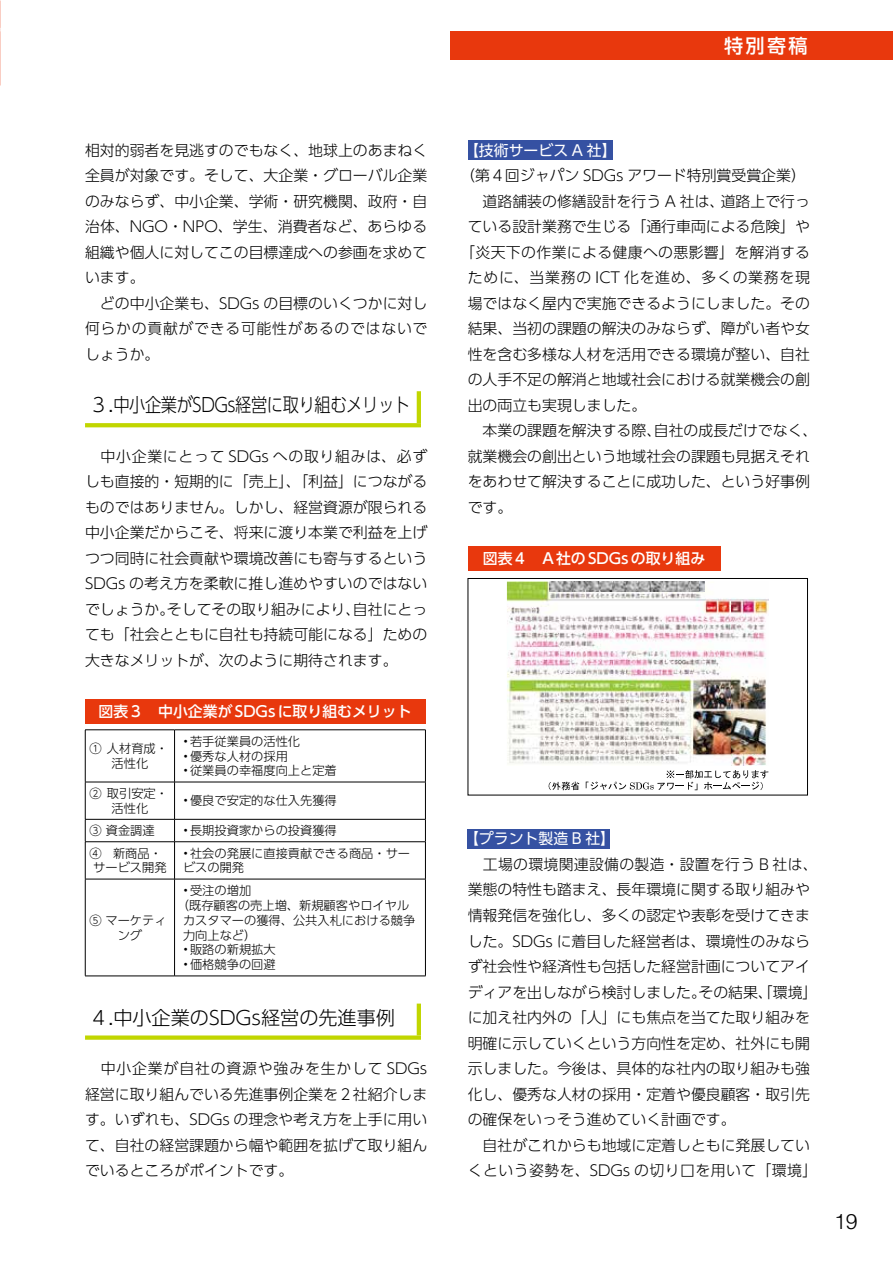
<style>
.page{position:relative;width:893px;height:1263px;background:#fff}
.page>*{position:absolute;margin:0;border:0;box-sizing:border-box;transform-origin:0 0}
.t1{font:300 21.3px "Helvetica";color:#000}
.t2{font:300 19.2px "UD Shin Go Pro";letter-spacing:-.025em;color:#000}
.t3{font:300 19.2px "UD Shin Go Pro";color:#000}
.t4{font:500 19.2px "UD Shin Go Pro";color:#fff}
.t5{font:300 14.85px/25.5px "UD Shin Go Pro";color:#000}
.t6{font:500 14.85px "UD Shin Go Pro";color:#fff}
.t7{font:300 14.85px "UD Shin Go Pro";letter-spacing:.025em;color:#000}
.t8{font:300 14.85px "UD Shin Go Pro";letter-spacing:.05em;color:#000}
.t9{font:14.85px "UD Shin Go Pro";color:#fff}
.t10{font:300 12.15px/14.9px "UD Shin Go Pro";color:#000;text-align:center}
</style>
<div class="page">
<svg style="left:0;top:0;width:1px;height:85px"></svg>
<div style="left:451px;top:31px;width:442px;height:28px;background:#e8380d"></div>
<hr style="left:417px;top:391px;width:4px;height:32px;background:#c1d600">
<svg style="left:85px;top:423px;width:336px;height:4px"></svg>
<div style="left:85px;top:699px;width:340px;height:24px;background:#e8380d"></div>
<hr style="left:85px;top:729px;width:90px;height:1px;background:#000">
<hr style="left:85px;top:730px;width:1px;height:52px;background:#000">
<hr style="left:175px;top:729px;width:251px;height:1px;background:#000">
<hr style="left:174px;top:730px;width:1px;height:52px;background:#000">
<hr style="left:425px;top:730px;width:1px;height:52px;background:#000">
<hr style="left:85px;top:782px;width:90px;height:1px;background:#000">
<hr style="left:85px;top:782px;width:1px;height:37px;background:#000">
<hr style="left:175px;top:782px;width:251px;height:1px;background:#000">
<hr style="left:174px;top:782px;width:1px;height:37px;background:#000">
<hr style="left:425px;top:782px;width:1px;height:37px;background:#000">
<hr style="left:85px;top:819px;width:90px;height:1px;background:#000">
<svg style="left:85px;top:819px;width:1px;height:22px"></svg>
<hr style="left:175px;top:819px;width:251px;height:1px;background:#000">
<svg style="left:174px;top:819px;width:1px;height:22px"></svg>
<svg style="left:425px;top:819px;width:1px;height:22px"></svg>
<hr style="left:85px;top:841px;width:90px;height:1px;background:#000">
<hr style="left:85px;top:842px;width:1px;height:37px;background:#000">
<hr style="left:175px;top:841px;width:251px;height:1px;background:#000">
<hr style="left:174px;top:842px;width:1px;height:37px;background:#000">
<hr style="left:425px;top:842px;width:1px;height:37px;background:#000">
<hr style="left:85px;top:879px;width:90px;height:1px;background:#000">
<hr style="left:85px;top:879px;width:1px;height:97px;background:#000">
<hr style="left:175px;top:879px;width:251px;height:1px;background:#000">
<hr style="left:174px;top:879px;width:1px;height:97px;background:#000">
<hr style="left:425px;top:879px;width:1px;height:97px;background:#000">
<hr style="left:85px;top:976px;width:90px;height:1px;background:#000">
<hr style="left:175px;top:976px;width:251px;height:1px;background:#000">
<hr style="left:417px;top:1003px;width:4px;height:32px;background:#c1d600">
<div style="left:85px;top:1035px;width:336px;height:5px;background:#c1d600"></div>
<div style="left:468px;top:140px;width:144px;height:19px;background:#3551a2"></div>
<div style="left:468px;top:829px;width:142px;height:19px;background:#3551a2"></div>
<div style="left:468px;top:546px;width:252px;height:24px;background:#e8380d"></div>
<svg style="left:549px;top:782px;width:30px;height:8px"></svg>
<svg style="left:586px;top:770px;width:182px;height:20px"></svg>
<img style="left:507px;top:581px;width:262px;height:185px">
<img style="left:550px;top:581px;width:150px;height:10px">
<svg style="left:700px;top:581px;width:4px;height:10px"></svg>
<div style="left:468px;top:578px;width:340px;height:217px;border:1px solid #000"></div>
<p class="t5" style="left:85px;top:137px;width:344px">相対的弱者を見逃すのでもなく、地球上のあまねく全員が対象です。そして、大企業・グローバル企業のみならず、中小企業、学術・研究機関、政府・自治体、NGO・NPO、学生、消費者など、あらゆる組織や個人に対してこの目標達成への参画を求めています。<br>　どの中小企業も、SDGs の目標のいくつかに対し何らかの貢献ができる可能性があるのではないでしょうか。</p>
<p class="t2" style="left:89px;top:389px;width:322px">３.中小企業がSDGs経営に取り組むメリット</p>
<p class="t5" style="left:85px;top:443px;width:344px;text-align:justify">　中小企業にとって SDGs への取り組みは、必ずしも直接的・短期的に「売上」、「利益」につながるものではありません。しかし、経営資源が限られる中小企業だからこそ、将来に渡り本業で利益を上げつつ同時に社会貢献や環境改善にも寄与するというSDGs の考え方を柔軟に推し進めやすいのではないでしょうか。そしてその取り組みにより、自社にとっても「社会とともに自社も持続可能になる」ための大きなメリットが、次のように期待されます。</p>
<p class="t6" style="left:99px;top:699px;width:314px">図表３　中小企業がSDGsに取り組むメリット</p>
<p class="t10" style="left:90px;top:741px;width:80px">① 人材育成・活性化</p>
<p class="t10" style="left:183px;top:733px;width:119px">•若手従業員の活性化</p>
<p class="t10" style="left:183px;top:748px;width:106px">•優秀な人材の採用</p>
<p class="t10" style="left:183px;top:763px;width:155px">•従業員の幸福度向上と定着</p>
<p class="t10" style="left:90px;top:785px;width:80px">② 取引安定・活性化</p>
<p class="t10" style="left:183px;top:793px;width:155px">•優良で安定的な仕入先獲得</p>
<p class="t10" style="left:90px;top:823px;width:67px">③ 資金調達</p>
<p class="t10" style="left:183px;top:823px;width:155px">•長期投資家からの投資獲得</p>
<p class="t10" style="left:90px;top:845px;width:79px">④ 新商品・サービス開発</p>
<p class="t10" style="left:183px;top:845px;width:229px;text-align:left">•社会の発展に直接貢献できる商品・サービスの開発</p>
<p class="t10" style="left:183px;top:882px;width:70px">•受注の増加</p>
<p class="t10" style="left:177px;top:897px;width:234px">（既存顧客の売上増、新規顧客やロイヤル</p>
<p class="t10" style="left:183px;top:912px;width:234px">カスタマーの獲得、公共入札における競争</p>
<p class="t10" style="left:183px;top:927px;width:75px">力向上など）</p>
<p class="t10" style="left:183px;top:942px;width:94px">•販路の新規拡大</p>
<p class="t10" style="left:183px;top:957px;width:94px">•価格競争の回避</p>
<p class="t3" style="left:89px;top:1002px;width:307px">４.中小企業のSDGs経営の先進事例</p>
<p class="t5" style="left:85px;top:1055px;width:344px;text-align:justify">　中小企業が自社の資源や強みを生かして SDGs経営に取り組んでいる先進事例企業を２社紹介します。いずれも、SDGs の理念や考え方を上手に用いて、自社の経営課題から幅や範囲を拡げて取り組んでいるところがポイントです。</p>
<p class="t10" style="left:90px;top:912px;width:79px">⑤ マーケティング</p>
<p class="t4" style="left:724px;top:30px;width:85px">特別寄稿</p>
<p class="t9" style="left:464px;top:138px;width:154px">【技術サービス A 社】</p>
<p class="t5" style="left:460px;top:162px;width:347px">（第４回ジャパン SDGs アワード特別賞受賞企業）</p>
<p class="t5" style="left:468px;top:188px;width:344px">　道路舗装の修繕設計を行う A 社は、道路上で行っ</p>
<p class="t5" style="left:468px;top:213px;width:344px">ている設計業務で生じる「通行車両による危険」や</p>
<p class="t7" style="left:460px;top:240px;width:351px">「炎天下の作業による健康への悪影響」を解消する</p>
<p class="t8" style="left:468px;top:265px;width:344px">ために、当業務の ICT 化を進め、多くの業務を現</p>
<p class="t5" style="left:468px;top:290px;width:344px">場ではなく屋内で実施できるようにしました。その</p>
<p class="t5" style="left:468px;top:315px;width:344px">結果、当初の課題の解決のみならず、障がい者や女</p>
<p class="t5" style="left:468px;top:341px;width:344px">性を含む多様な人材を活用できる環境が整い、自社</p>
<p class="t5" style="left:468px;top:366px;width:344px">の人手不足の解消と地域社会における就業機会の創</p>
<p class="t5" style="left:468px;top:392px;width:180px">出の両立も実現しました。</p>
<p class="t5" style="left:468px;top:417px;width:351px">　本業の課題を解決する際、自社の成長だけでなく、</p>
<p class="t5" style="left:468px;top:443px;width:344px">就業機会の創出という地域社会の課題も見据えそれ</p>
<p class="t5" style="left:468px;top:468px;width:344px">をあわせて解決することに成功した、という好事例</p>
<p class="t5" style="left:468px;top:494px;width:46px">です。</p>
<p class="t6" style="left:483px;top:546px;width:224px">図表４　A社のSDGsの取り組み</p>
<p class="t9" style="left:464px;top:827px;width:153px">【プラント製造 B 社】</p>
<p class="t5" style="left:468px;top:851px;width:351px">　工場の環境関連設備の製造・設置を行う B 社は、業態の特性も踏まえ、長年環境に関する取り組みや情報発信を強化し、多くの認定や表彰を受けてきました。SDGs に着目した経営者は、環境性のみならず社会性や経済性も包括した経営計画についてアイディアを出しながら検討しました。その結果、「環境」に加え社内外の「人」にも焦点を当てた取り組みを明確に示していくという方向性を定め、社外にも開示しました。今後は、具体的な社内の取り組みも強化し、優秀な人材の採用・定着や優良顧客・取引先の確保をいっそう進めていく計画です。<br>　自社がこれからも地域に定着しともに発展していくという姿勢を、SDGs の切り口を用いて「環境」</p>
<h1 class="t1" style="left:834px;top:1203px;width:25px">19</h1>
</div>
